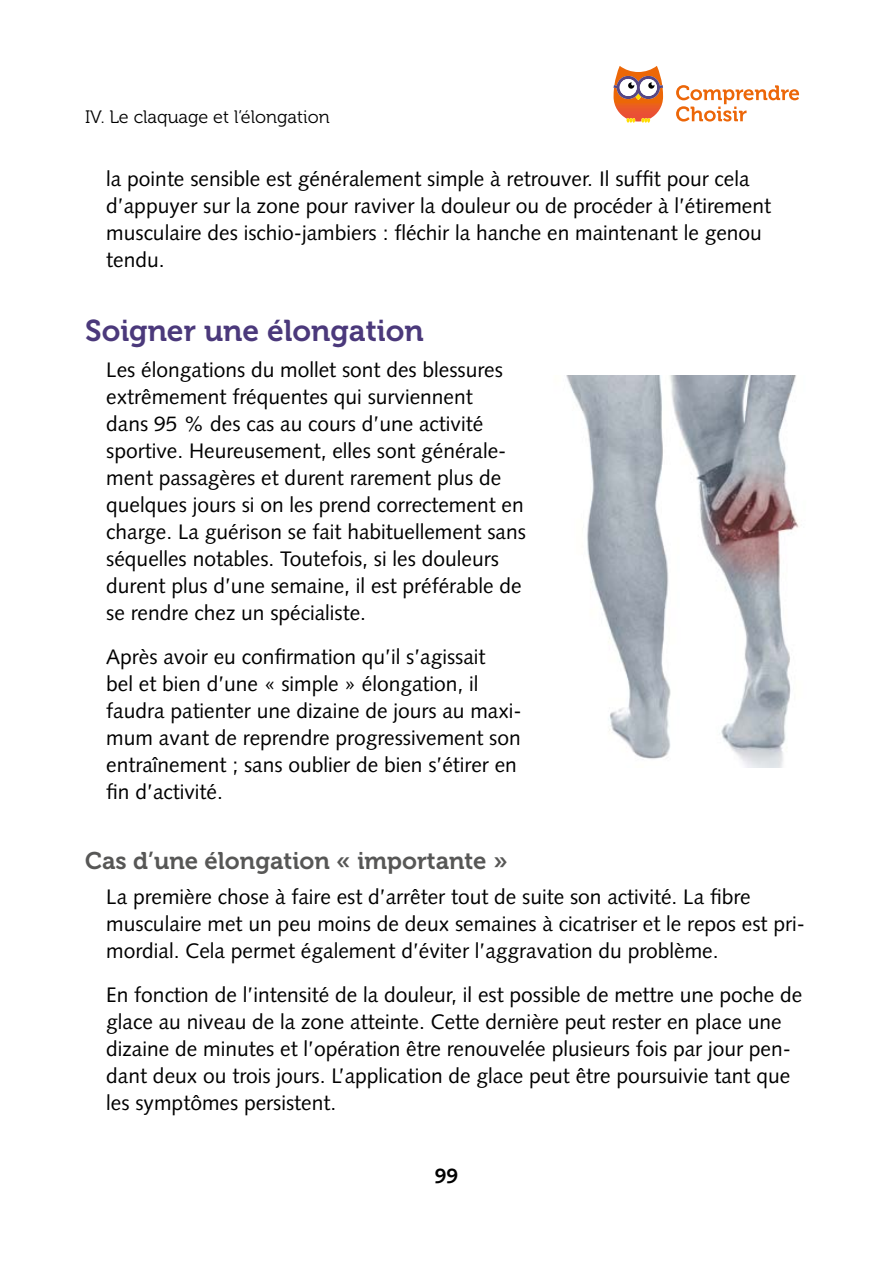
<style>
.page{position:relative;width:893px;height:1263px;background:#fff}
.page>*{position:absolute;margin:0;border:0;box-sizing:border-box;transform-origin:0 0}
.t1{font:30px "Museo 700";color:#4b397b}
.t2{font:24px "Museo 700";color:#575756}
.t3{font:21px/27px "Syntax LT";color:#000}
.t4{font:700 21px "Syntax LT";color:#000}
.t5{font:18px "Museo 300";color:#000}
</style>
<div class="page">
<svg style="left:676px;top:85px;width:123px;height:37px"></svg>
<svg style="left:614px;top:66px;width:49px;height:57px"></svg>
<img style="left:566px;top:375px;width:233px;height:393px">
<p class="t5" style="left:85px;top:107px;width:246px">IV. Le claquage et l’élongation</p>
<p class="t3" style="left:106px;top:165px;width:666px">la pointe sensible est généralement simple à retrouver. Il suffit pour cela d’appuyer sur la zone pour raviver la douleur ou de procéder à l’étirement musculaire des ischio-jambiers : fléchir la hanche en maintenant le genou tendu.</p>
<h1 class="t1" style="left:85px;top:314px;width:340px">Soigner une élongation</h1>
<p class="t3" style="left:106px;top:356px;width:421px">Les élongations du mollet sont des blessures extrêmement fréquentes qui surviennent<br>dans 95 % des cas au cours d’une activité sportive. Heureusement, elles sont générale&shy;ment passagères et durent rarement plus de quelques jours si on les prend correctement en charge. La guérison se fait habituellement sans séquelles notables. Toutefois, si les douleurs durent plus d’une semaine, il est préférable de se rendre chez un spécialiste.</p>
<p class="t3" style="left:106px;top:643px;width:417px">Après avoir eu confirmation qu’il s’agissait<br>bel et bien d’une « simple » élongation, il faudra patienter une dizaine de jours au maxi&shy;mum avant de reprendre progressivement son entraînement ; sans oublier de bien s’étirer en fin d’activité.</p>
<p class="t2" style="left:85px;top:847px;width:424px">Cas d’une élongation « importante »</p>
<p class="t3" style="left:106px;top:883px;width:700px">La première chose à faire est d’arrêter tout de suite son activité. La fibre musculaire met un peu moins de deux semaines à cicatriser et le repos est pri&shy;mordial. Cela permet également d’éviter l’aggravation du problème.</p>
<p class="t3" style="left:106px;top:981px;width:697px">En fonction de l’intensité de la douleur, il est possible de mettre une poche de glace au niveau de la zone atteinte. Cette dernière peut rester en place une dizaine de minutes et l’opération être renouvelée plusieurs fois par jour pen&shy;dant deux ou trois jours. L’application de glace peut être poursuivie tant que les symptômes persistent.</p>
<p class="t4" style="left:435px;top:1164px;width:25px">99</p>
</div>
